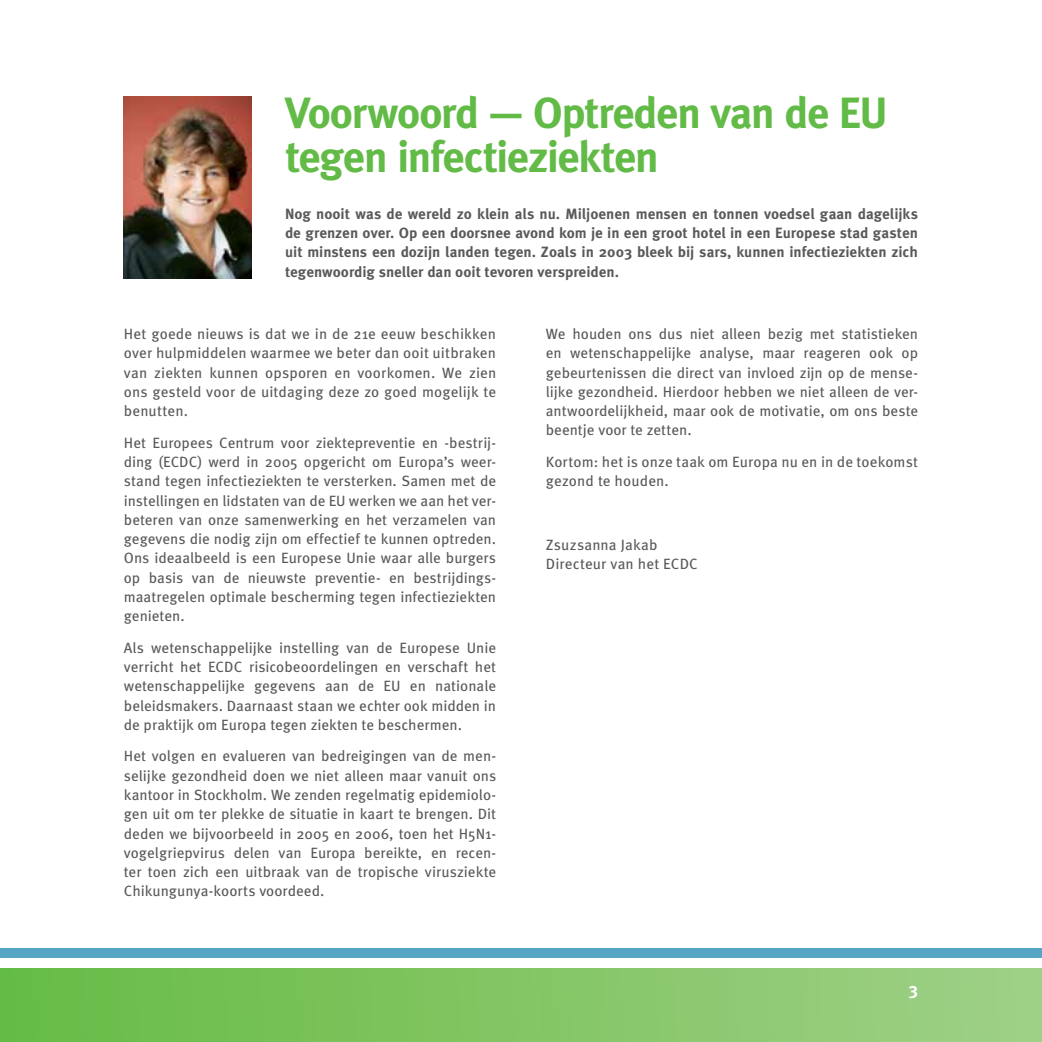
<style>
.page{position:relative;width:1042px;height:1042px;background:#fff}
.page>*{position:absolute;margin:0;border:0;box-sizing:border-box;transform-origin:0 0}
.t1{font:700 43.75px/43.8px "Meta Pro";letter-spacing:-.04em;color:#62bb46}
.t2{font:700 17.5px "Meta Pro";color:#fff}
.t3{font:14.88px/19.2px "Meta Pro";letter-spacing:.005em;color:#58595b;text-align:justify}
.t4{font:700 14.88px/19.2px "Meta Pro";color:#58595b;text-align:justify}
</style>
<div class="page">
<img style="left:124px;top:97px;width:127px;height:181px">
<div style="left:0;top:948px;width:1041px;height:10px;background:#56a5c4"></div>
<svg style="left:0;top:968px;width:1041px;height:74px;background:#82c565"></svg>
<h1 class="t1" style="left:285px;top:96px;width:604px">Voorwoord — Optreden van de EU tegen infectieziekten</h1>
<p class="t4" style="left:285px;top:206px;width:634px">Nog nooit was de wereld zo klein als nu. Miljoenen mensen en tonnen voedsel gaan dagelijks de grenzen over. Op een doorsnee avond kom je in een groot hotel in een Europese stad gasten uit minstens een dozijn landen tegen. Zoals in 2003 bleek bij sars, kunnen infectieziekten zich tegenwoordig sneller dan ooit tevoren verspreiden.</p>
<p class="t3" style="left:124px;top:326px;width:374px">Het goede nieuws is dat we in de 21e eeuw beschikken over hulpmiddelen waarmee we beter dan ooit uitbraken van ziekten kunnen opsporen en voorkomen. We zien ons gesteld voor de uitdaging deze zo goed mogelijk te benutten.</p>
<p class="t3" style="left:124px;top:435px;width:374px">Het Europees Centrum voor ziektepreventie en -bestrij&shy;ding (ECDC) werd in 2005 opgericht om Europa’s weer&shy;stand tegen infectieziekten te versterken. Samen met de instellingen en lidstaten van de EU werken we aan het ver&shy;beteren van onze samenwerking en het verzamelen van gegevens die nodig zijn om effectief te kunnen optreden.<br>Ons ideaalbeeld is een Europese Unie waar alle burgers op basis van de nieuwste preventie- en bestrijdings&shy;maatregelen optimale bescherming tegen infectieziekten genieten.</p>
<p class="t3" style="left:124px;top:640px;width:374px">Als wetenschappelijke instelling van de Europese Unie verricht het ECDC risicobeoordelingen en verschaft het wetenschappelijke gegevens aan de EU en nationale beleidsmakers. Daarnaast staan we echter ook midden in de praktijk om Europa tegen ziekten te beschermen.</p>
<p class="t3" style="left:124px;top:748px;width:374px">Het volgen en evalueren van bedreigingen van de men&shy;selijke gezondheid doen we niet alleen maar vanuit ons kantoor in Stockholm. We zenden regelmatig epidemiolo&shy;gen uit om ter plekke de situatie in kaart te brengen. Dit deden we bijvoorbeeld in 2005 en 2006, toen het H5N1- vogelgriepvirus delen van Europa bereikte, en recen&shy;ter toen zich een uitbraak van de tropische virusziekte Chikungunya-koorts voordeed.</p>
<p class="t3" style="left:545px;top:326px;width:374px">We houden ons dus niet alleen bezig met statistieken en wetenschappelijke analyse, maar reageren ook op gebeurtenissen die direct van invloed zijn op de mense&shy;lijke gezondheid. Hierdoor hebben we niet alleen de ver&shy;antwoordelijkheid, maar ook de motivatie, om ons beste beentje voor te zetten.</p>
<p class="t3" style="left:545px;top:454px;width:374px">Kortom: het is onze taak om Europa nu en in de toekomst gezond te houden.</p>
<p class="t3" style="left:545px;top:536px;width:154px">Zsuzsanna Jakab<br>Directeur van het ECDC</p>
<p class="t2" style="left:908px;top:982px;width:11px">3</p>
</div>
